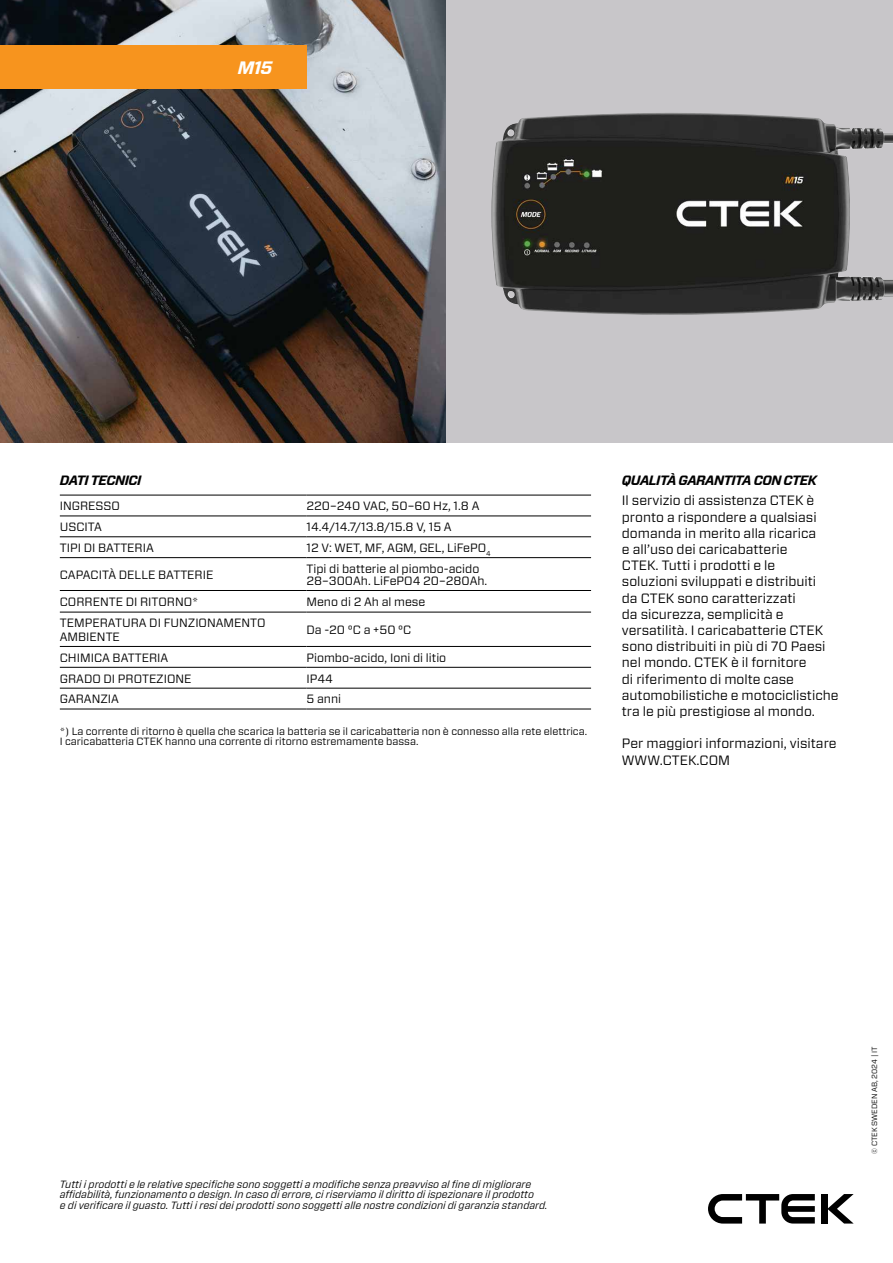
<style>
.page{position:relative;width:893px;height:1263px;background:#fff}
.page>*{position:absolute;margin:0;border:0;box-sizing:border-box;transform-origin:0 0}
.t1{font:italic 700 18px "Forza";color:#fff}
.t2{font:13.5px/16.2px "Forza";color:#000}
.t3{font:italic 700 13.5px "Forza";letter-spacing:-.04em;color:#000}
.t4{font:12px/12px "Forza";color:#000}
.t5{font:italic 10.5px/10.5px "Forza";color:#000}
.t6{font:10.5px/10.5px "Forza";color:#000}
.t7{font:7.5px "Forza";color:#000}
</style>
<div class="page">
<img style="left:0;top:0;width:446px;height:442px">
<div style="left:0;top:45px;width:306px;height:44px;background:#f7941e"></div>
<div style="left:821px;top:1194px;width:6px;height:29px;background:#000"></div>
<svg style="left:827px;top:1194px;width:27px;height:29px"></svg>
<svg style="left:708px;top:1194px;width:107px;height:29px"></svg>
<div style="left:446px;top:0;width:447px;height:442px;background:#c8c6c9"></div>
<img style="left:491px;top:113px;width:402px;height:202px">
<hr style="left:60px;top:612px;width:246px;height:1px;background:#000">
<hr style="left:306px;top:612px;width:285px;height:1px;background:#000">
<hr style="left:60px;top:590px;width:246px;height:1px;background:#000">
<hr style="left:306px;top:590px;width:285px;height:1px;background:#000">
<hr style="left:60px;top:646px;width:246px;height:1px;background:#000">
<hr style="left:306px;top:646px;width:285px;height:1px;background:#000">
<hr style="left:60px;top:667px;width:246px;height:1px;background:#000">
<hr style="left:306px;top:667px;width:285px;height:1px;background:#000">
<hr style="left:60px;top:688px;width:246px;height:1px;background:#000">
<hr style="left:306px;top:688px;width:285px;height:1px;background:#000">
<hr style="left:60px;top:709px;width:246px;height:1px;background:#000">
<hr style="left:306px;top:709px;width:285px;height:1px;background:#000">
<hr style="left:60px;top:557px;width:246px;height:1px;background:#000">
<hr style="left:306px;top:557px;width:285px;height:1px;background:#000">
<hr style="left:60px;top:536px;width:246px;height:1px;background:#000">
<hr style="left:306px;top:536px;width:285px;height:1px;background:#000">
<hr style="left:60px;top:495px;width:246px;height:1px;background:#000">
<hr style="left:306px;top:495px;width:285px;height:1px;background:#000">
<hr style="left:60px;top:515px;width:246px;height:1px;background:#000">
<hr style="left:306px;top:515px;width:285px;height:1px;background:#000">
<h1 class="t1" style="left:238px;top:56px;width:48px">M15 2</h1>
<p class="t3" style="left:60px;top:471px;width:83px">DATI TECNICI</p>
<p class="t4" style="left:60px;top:500px;width:62px">INGRESSO</p>
<p class="t4" style="left:306px;top:500px;width:175px">220–240 VAC, 50–60 Hz, 1.8 A</p>
<p class="t4" style="left:60px;top:521px;width:44px">USCITA</p>
<p class="t4" style="left:306px;top:521px;width:147px">14.4/14.7/13.8/15.8 V, 15 A</p>
<p class="t4" style="left:60px;top:542px;width:96px">TIPI DI BATTERIA</p>
<p class="t4" style="left:306px;top:542px;width:186px">12 V: WET, MF, AGM, GEL, LiFePO<sub>4</sub></p>
<p class="t4" style="left:60px;top:568px;width:155px">CAPACITÀ DELLE BATTERIE</p>
<p class="t4" style="left:306px;top:562px;width:182px">Tipi di batterie al piombo-acido<br>28–300Ah. LiFePO4 20–280Ah.</p>
<p class="t4" style="left:60px;top:596px;width:140px">CORRENTE DI RITORNO*</p>
<p class="t4" style="left:306px;top:596px;width:121px">Meno di 2 Ah al mese</p>
<p class="t4" style="left:60px;top:616px;width:207px;line-height:13.5px">TEMPERATURA DI FUNZIONAMENTO<br>AMBIENTE</p>
<p class="t4" style="left:306px;top:624px;width:106px">Da -20 °C a +50 °C</p>
<p class="t4" style="left:60px;top:651px;width:110px">CHIMICA BATTERIA</p>
<p class="t4" style="left:306px;top:651px;width:141px">Piombo-acido, Ioni di litio</p>
<p class="t4" style="left:60px;top:672px;width:133px">GRADO DI PROTEZIONE</p>
<p class="t4" style="left:306px;top:672px;width:28px">IP44</p>
<p class="t4" style="left:60px;top:693px;width:61px">GARANZIA</p>
<p class="t4" style="left:306px;top:693px;width:36px">5 anni</p>
<p class="t6" style="left:60px;top:726px;width:529px">*) La corrente di ritorno è quella che scarica la batteria se il caricabatteria non è connesso alla rete elettrica.<br>I caricabatteria CTEK hanno una corrente di ritorno estremamente bassa.</p>
<p class="t3" style="left:622px;top:471px;width:197px">QUALITÀ GARANTITA CON CTEK</p>
<p class="t2" style="left:622px;top:492px;width:218px">Il servizio di assistenza CTEK è pronto a rispondere a qualsiasi domanda in merito alla ricarica<br>e all’uso dei caricabatterie<br>CTEK. Tutti i prodotti e le<br>soluzioni sviluppati e distribuiti<br>da CTEK sono caratterizzati<br>da sicurezza, semplicità e versatilità. I caricabatterie CTEK sono distribuiti in più di 70 Paesi nel mondo. CTEK è il fornitore<br>di riferimento di molte case automobilistiche e motociclistiche tra le più prestigiose al mondo.</p>
<p class="t2" style="left:622px;top:735px;width:216px">Per maggiori informazioni, visitare<br>WWW.CTEK.COM</p>
<p class="t5" style="left:60px;top:1179px;width:489px">Tutti i prodotti e le relative specifiche sono soggetti a modifiche senza preavviso al fine di migliorare affidabilità, funzionamento o design. In caso di errore, ci riserviamo il diritto di ispezionare il prodotto<br>e di verificare il guasto. Tutti i resi dei prodotti sono soggetti alle nostre condizioni di garanzia standard.</p>
<p class="t7" style="left:870px;top:1153px;width:108px;rotate:-90deg">© CTEK SWEDEN AB, 2024 | IT</p>
</div>
